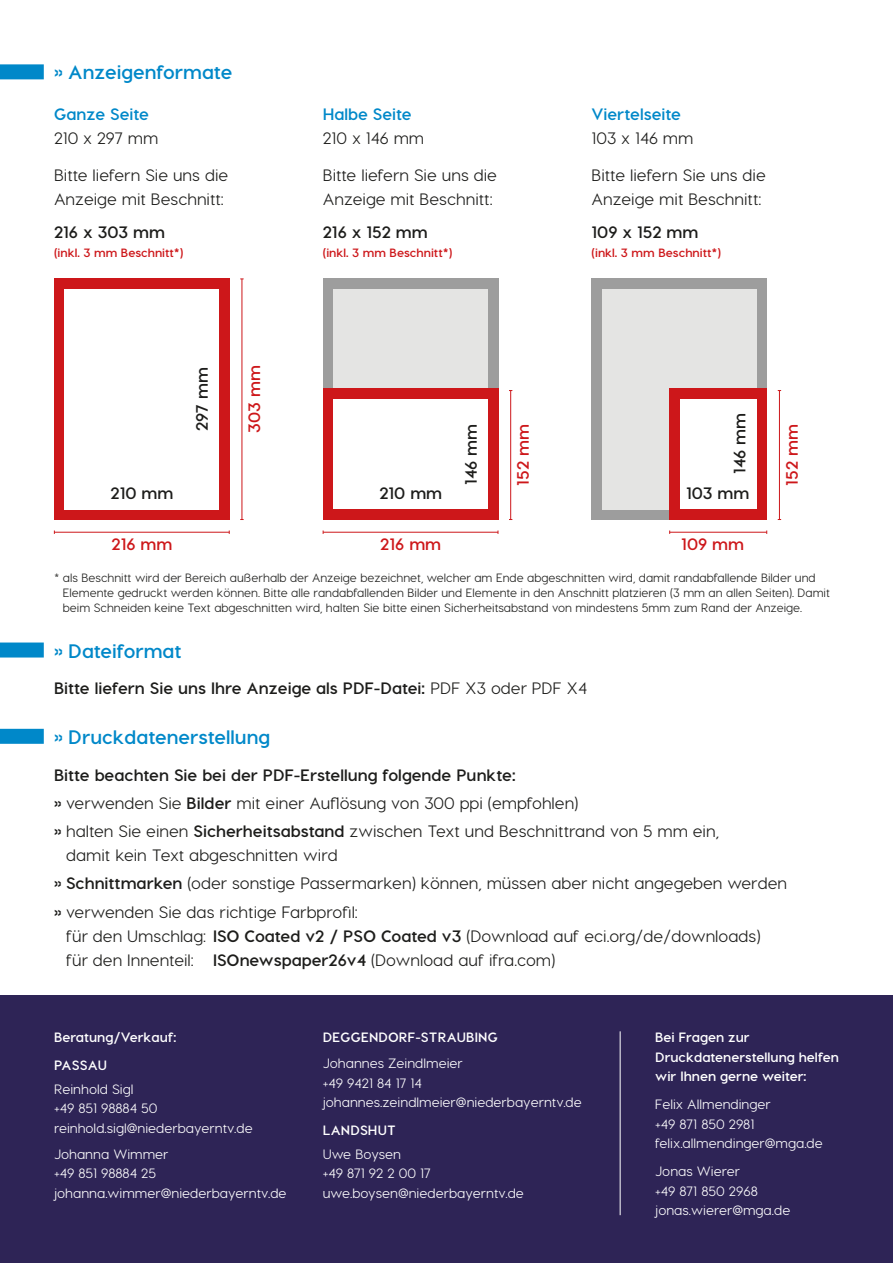
<style>
.page{position:relative;width:893px;height:1263px;background:#fff}
.page>*{position:absolute;margin:0;border:0;box-sizing:border-box;transform-origin:0 0}
.t1{font:700 19.5px "Visby CF";color:#0088c9}
.t2{font:500 16.5px/28.2px "Visby CF";color:#1d1d1b}
.t3{font:700 16.5px "Visby CF";color:#1d1d1b}
.t4{font:700 16.5px "Visby CF";color:#0088c9}
.t5{font:700 16.5px "Visby CF";color:#cd171a}
.t6{font:500 13.5px/19.5px "Visby CF";color:#fff}
.t7{font:700 13.5px/19.5px "Visby CF";color:#fff}
.t8{font:500 12px/15px "Visby CF";color:#1d1d1b}
.t9{font:700 12px "Visby CF";color:#cd171a}
.s1{font-weight:500}
.s2{font-weight:700}
</style>
<div class="page">
<div style="left:0;top:642px;width:44px;height:15px;background:#0088c9"></div>
<div style="left:0;top:729px;width:44px;height:15px;background:#0088c9"></div>
<div style="left:0;top:995px;width:893px;height:268px;background:#2e2456"></div>
<div style="left:323px;top:279px;width:175px;height:241px;background:#9d9d9d"></div>
<div style="left:591px;top:279px;width:176px;height:241px;background:#9d9d9d"></div>
<div style="left:54px;top:279px;width:176px;height:241px;background:#cd171a"></div>
<div style="left:65px;top:289px;width:154px;height:220px;background:#fff"></div>
<div style="left:333px;top:289px;width:155px;height:220px;background:#e4e4e3"></div>
<div style="left:323px;top:389px;width:175px;height:131px;background:#cd171a"></div>
<div style="left:602px;top:289px;width:154px;height:220px;background:#e4e4e3"></div>
<div style="left:669px;top:389px;width:98px;height:131px;background:#cd171a"></div>
<hr style="left:54px;top:532px;width:175px;height:1px;background:#cd171a">
<hr style="left:323px;top:532px;width:175px;height:1px;background:#cd171a">
<hr style="left:670px;top:532px;width:97px;height:1px;background:#cd171a">
<hr style="left:242px;top:279px;width:1px;height:240px;background:#cd171a">
<hr style="left:510px;top:390px;width:1px;height:129px;background:#cd171a">
<hr style="left:779px;top:390px;width:1px;height:129px;background:#cd171a">
<div style="left:333px;top:399px;width:155px;height:110px;background:#fff"></div>
<div style="left:679px;top:399px;width:77px;height:110px;background:#fff"></div>
<hr style="left:620px;top:1031px;width:1px;height:184px;background:#fff">
<div style="left:0;top:64px;width:44px;height:15px;background:#0088c9"></div>
<p class="t1" style="left:54px;top:60px;width:180px">» Anzeigenformate</p>
<p class="t4" style="left:54px;top:104px;width:97px">Ganze Seite</p>
<p class="t2" style="left:54px;top:124px;width:106px">210 x 297 mm</p>
<p class="t2" style="left:54px;top:163px;width:176px;line-height:24px">Bitte liefern Sie uns die<br>Anzeige mit Beschnitt:</p>
<p class="t3" style="left:54px;top:221px;width:113px">216 x 303 mm</p>
<p class="t9" style="left:54px;top:245px;width:131px">(inkl. 3 mm Beschnitt*)</p>
<p class="t3" style="left:111px;top:483px;width:64px">210 mm</p>
<p class="t3" style="left:192px;top:431px;width:65px;rotate:-90deg">297 mm</p>
<p class="t5" style="left:244px;top:433px;width:69px;rotate:-90deg">303 mm</p>
<p class="t4" style="left:323px;top:104px;width:90px">Halbe Seite</p>
<p class="t2" style="left:323px;top:124px;width:103px">210 x 146 mm</p>
<p class="t2" style="left:323px;top:163px;width:176px;line-height:24px">Bitte liefern Sie uns die<br>Anzeige mit Beschnitt:</p>
<p class="t3" style="left:323px;top:221px;width:106px">216 x 152 mm</p>
<p class="t9" style="left:323px;top:245px;width:131px">(inkl. 3 mm Beschnitt*)</p>
<p class="t4" style="left:591px;top:104px;width:91px">Viertelseite</p>
<p class="t2" style="left:591px;top:124px;width:103px">103 x 146 mm</p>
<p class="t2" style="left:591px;top:163px;width:176px;line-height:24px">Bitte liefern Sie uns die<br>Anzeige mit Beschnitt:</p>
<p class="t3" style="left:591px;top:221px;width:108px">109 x 152 mm</p>
<p class="t9" style="left:591px;top:245px;width:131px">(inkl. 3 mm Beschnitt*)</p>
<p class="t3" style="left:729px;top:474px;width:63px;rotate:-90deg">146 mm</p>
<p class="t3" style="left:460px;top:485px;width:63px;rotate:-90deg">146 mm</p>
<p class="t5" style="left:513px;top:486px;width:63px;rotate:-90deg">152 mm</p>
<p class="t5" style="left:781px;top:486px;width:63px;rotate:-90deg">152 mm</p>
<p class="t3" style="left:379px;top:483px;width:64px">210 mm</p>
<p class="t3" style="left:686px;top:483px;width:65px">103 mm</p>
<p class="t5" style="left:112px;top:534px;width:62px">216 mm</p>
<p class="t5" style="left:380px;top:534px;width:62px">216 mm</p>
<p class="t5" style="left:681px;top:534px;width:64px">109 mm</p>
<p class="t8" style="left:63px;top:570px;width:768px;text-indent:-9px">* als Beschnitt wird der Bereich außerhalb der Anzeige bezeichnet, welcher am Ende abgeschnitten wird, damit randabfallende Bilder und<br>Elemente gedruckt werden können. Bitte alle randabfallenden Bilder und Elemente in den Anschnitt platzieren (3 mm an allen Seiten). Damit beim Schneiden keine Text abgeschnitten wird, halten Sie bitte einen Sicherheitsabstand von mindestens 5mm zum Rand der Anzeige.</p>
<p class="t1" style="left:54px;top:638px;width:129px">» Dateiformat</p>
<p class="t3" style="left:54px;top:678px;width:535px">Bitte liefern Sie uns Ihre Anzeige als PDF-Datei: <span class="s1">PDF X3 oder PDF X4</span></p>
<p class="t1" style="left:54px;top:725px;width:218px">» Druckdatenerstellung</p>
<p class="t2" style="left:54px;top:760px;width:666px"><span class="s2">Bitte beachten Sie bei der PDF-Erstellung folgende Punkte:<br>»</span> verwenden Sie <span class="s2">Bilder</span> mit einer Auflösung von 300 ppi (empfohlen)<br><span class="s2">»</span> halten Sie einen <span class="s2">Sicherheitsabstand</span> zwischen Text und Beschnittrand von 5 mm ein,</p>
<p class="t2" style="left:54px;top:841px;width:735px;text-indent:12px">damit kein Text abgeschnitten wird<br><span class="s2">» Schnittmarken</span> (oder sonstige Passermarken) können, müssen aber nicht angegeben werden <span class="s2">»</span> verwenden Sie das richtige Farbprofil:</p>
<p class="t2" style="left:66px;top:923px;width:696px;line-height:24px">für den Umschlag: <span class="s2">ISO Coated v2 / PSO Coated v3</span> (Download auf eci.org/de/downloads) für den Innenteil: <span class="s2">ISOnewspaper26v4</span> (Download auf ifra.com)</p>
<p class="t7" style="left:54px;top:1023px;width:124px;line-height:28px">Beratung/Verkauf:<br>PASSAU</p>
<p class="t6" style="left:54px;top:1079px;width:200px">Reinhold Sigl<br>+49 851 98884 50 reinhold.sigl@niederbayerntv.de</p>
<p class="t6" style="left:54px;top:1144px;width:234px">Johanna Wimmer<br>+49 851 98884 25 johanna.wimmer@niederbayerntv.de</p>
<p class="t7" style="left:323px;top:1027px;width:177px">DEGGENDORF-STRAUBING</p>
<p class="t6" style="left:323px;top:1053px;width:261px">Johannes Zeindlmeier<br>+49 9421 84 17 14 johannes.zeindlmeier@niederbayerntv.de</p>
<p class="t7" style="left:323px;top:1120px;width:74px">LANDSHUT</p>
<p class="t6" style="left:323px;top:1144px;width:203px">Uwe Boysen<br>+49 871 92 2 00 17 uwe.boysen@niederbayerntv.de</p>
<p class="t7" style="left:655px;top:1027px;width:185px">Bei Fragen zur<br>Druckdatenerstellung helfen wir Ihnen gerne weiter:</p>
<p class="t6" style="left:655px;top:1094px;width:169px">Felix Allmendinger<br>+49 871 850 2981 felix.allmendinger@mga.de</p>
<p class="t6" style="left:655px;top:1161px;width:137px">Jonas Wierer<br>+49 871 850 2968 jonas.wierer@mga.de</p>
</div>
